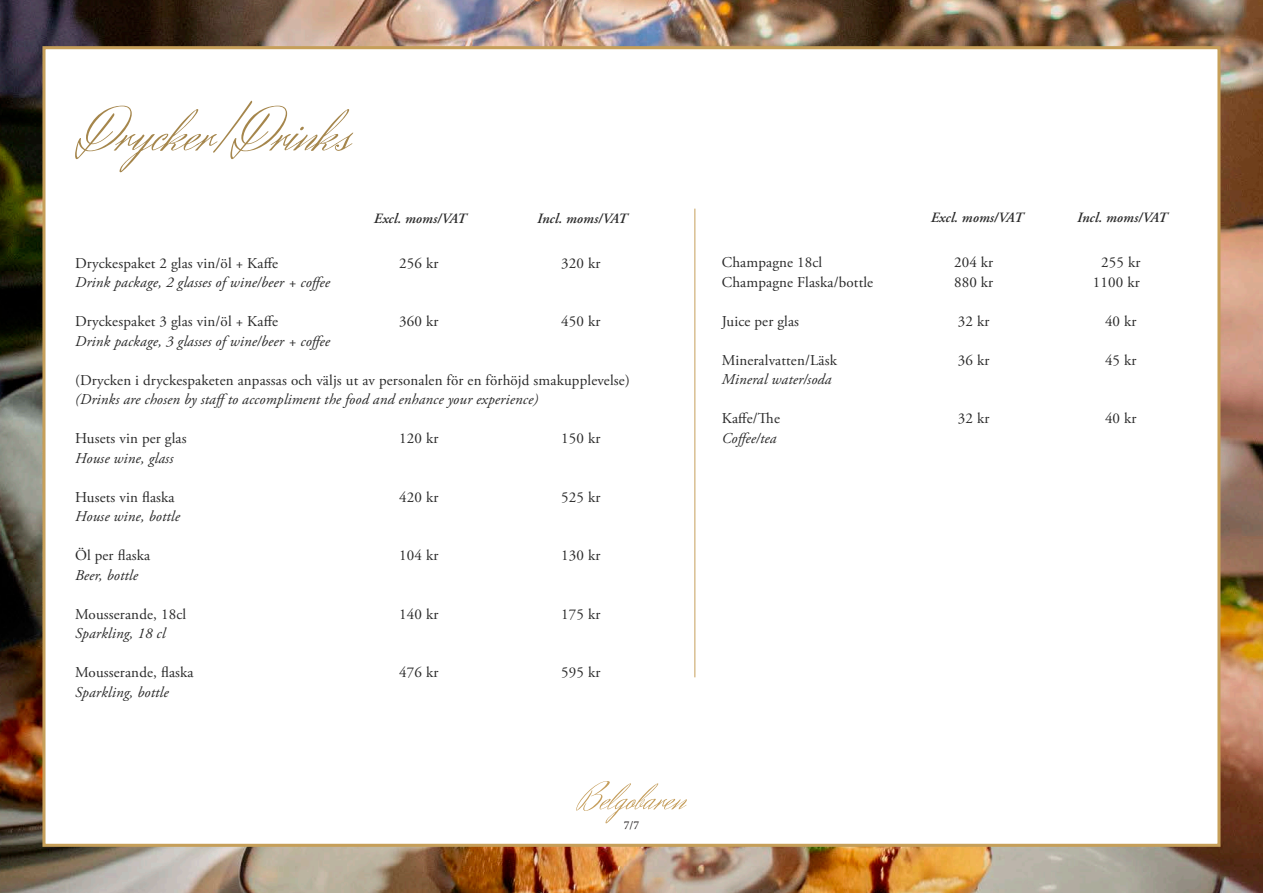
<style>
.page{position:relative;width:1263px;height:893px;background:#fff}
.page>*{position:absolute;margin:0;border:0;box-sizing:border-box;transform-origin:0 0}
.t1{font:60px "Herr Von Muellerhoff";color:#a5864c}
.t2{font:15px/19.5px "Adobe Garamond Pro";letter-spacing:.01em;color:#292929}
.t3{font:italic 15px "Adobe Garamond Pro";letter-spacing:.01em;color:#292929}
.t4{font:italic 600 14.25px "Adobe Garamond Pro";letter-spacing:.01em;color:#292929}
.t5{font:12px "Minion Pro";color:#231f20}
.s1{font-style:italic}
</style>
<div class="page">
<img style="left:0;top:46px;width:42px;height:800px">
<img style="left:0;top:846px;width:1220px;height:47px">
<img style="left:1220px;top:46px;width:43px;height:847px">
<img style="left:0;top:0;width:1263px;height:46px">
<div style="left:42px;top:46px;width:1178px;height:801px;background:#fff;border:3px solid #c69f59"></div>
<svg style="left:576px;top:781px;width:111px;height:42px"></svg>
<hr style="left:694px;top:209px;width:1px;height:468px;background:#c69f5b">
<p class="t1" style="left:75px;top:95px;width:276px">Drycker/Drinks</p>
<p class="t4" style="left:374px;top:210px;width:94px">Excl. moms/VAT</p>
<p class="t4" style="left:537px;top:210px;width:92px">Incl. moms/VAT</p>
<p class="t2" style="left:75px;top:254px;width:205px">Dryckespaket 2 glas vin/öl + Kaffe</p>
<p class="t2" style="left:399px;top:254px;width:41px">256 kr</p>
<p class="t2" style="left:561px;top:254px;width:41px">320 kr</p>
<p class="t3" style="left:75px;top:274px;width:256px">Drink package, 2 glasses of wine/beer + coffee</p>
<p class="t2" style="left:75px;top:312px;width:205px">Dryckespaket 3 glas vin/öl + Kaffe</p>
<p class="t2" style="left:399px;top:312px;width:41px">360 kr</p>
<p class="t2" style="left:561px;top:312px;width:41px">450 kr</p>
<p class="t3" style="left:75px;top:332px;width:256px">Drink package, 3 glasses of wine/beer + coffee</p>
<p class="t2" style="left:75px;top:371px;width:556px">(Drycken i dryckespaketen anpassas och väljs ut av personalen för en förhöjd smakupplevelse) <span class="s1">(Drinks are chosen by staffto accompliment the food and enhance your experience)</span></p>
<p class="t2" style="left:75px;top:429px;width:113px">Husets vin per glas</p>
<p class="t2" style="left:399px;top:429px;width:41px">120 kr</p>
<p class="t2" style="left:561px;top:429px;width:41px">150 kr</p>
<p class="t3" style="left:75px;top:449px;width:100px">House wine, glass</p>
<p class="t2" style="left:75px;top:488px;width:101px">Husets vin flaska</p>
<p class="t2" style="left:399px;top:488px;width:41px">420 kr</p>
<p class="t2" style="left:561px;top:488px;width:41px">525 kr</p>
<p class="t3" style="left:75px;top:508px;width:106px">House wine, bottle</p>
<p class="t2" style="left:75px;top:546px;width:77px">Öl per flaska</p>
<p class="t2" style="left:399px;top:546px;width:41px">104 kr</p>
<p class="t2" style="left:561px;top:546px;width:41px">130 kr</p>
<p class="t3" style="left:75px;top:566px;width:64px">Beer, bottle</p>
<p class="t2" style="left:75px;top:605px;width:113px">Mousserande, 18cl</p>
<p class="t2" style="left:399px;top:605px;width:41px">140 kr</p>
<p class="t2" style="left:561px;top:605px;width:41px">175 kr</p>
<p class="t3" style="left:75px;top:625px;width:92px">Sparkling, 18 cl</p>
<p class="t2" style="left:75px;top:663px;width:120px">Mousserande, flaska</p>
<p class="t2" style="left:399px;top:663px;width:41px">476 kr</p>
<p class="t2" style="left:561px;top:663px;width:41px">595 kr</p>
<p class="t3" style="left:75px;top:683px;width:95px">Sparkling, bottle</p>
<p class="t5" style="left:624px;top:817px;width:17px">7/7</p>
<p class="t4" style="left:931px;top:210px;width:94px">Excl. moms/VAT</p>
<p class="t4" style="left:1077px;top:210px;width:92px">Incl. moms/VAT</p>
<p class="t2" style="left:722px;top:253px;width:102px">Champagne 18cl</p>
<p class="t2" style="left:954px;top:253px;width:41px">204 kr</p>
<p class="t2" style="left:1101px;top:253px;width:41px">255 kr</p>
<p class="t2" style="left:722px;top:273px;width:153px">Champagne Flaska/bottle</p>
<p class="t2" style="left:954px;top:273px;width:41px">880 kr</p>
<p class="t2" style="left:1093px;top:273px;width:48px">1100 kr</p>
<p class="t2" style="left:722px;top:312px;width:79px">Juice per glas</p>
<p class="t2" style="left:958px;top:312px;width:33px">32 kr</p>
<p class="t2" style="left:1105px;top:312px;width:33px">40 kr</p>
<p class="t2" style="left:722px;top:351px;width:117px">Mineralvatten/Läsk</p>
<p class="t2" style="left:958px;top:351px;width:33px">36 kr</p>
<p class="t2" style="left:1105px;top:351px;width:33px">45 kr</p>
<p class="t3" style="left:722px;top:370px;width:111px">Mineral water/soda</p>
<p class="t2" style="left:722px;top:409px;width:60px">Kaffe/The</p>
<p class="t2" style="left:958px;top:409px;width:33px">32 kr</p>
<p class="t2" style="left:1105px;top:409px;width:33px">40 kr</p>
<p class="t3" style="left:722px;top:429px;width:56px">Coffee/tea</p>
</div>
